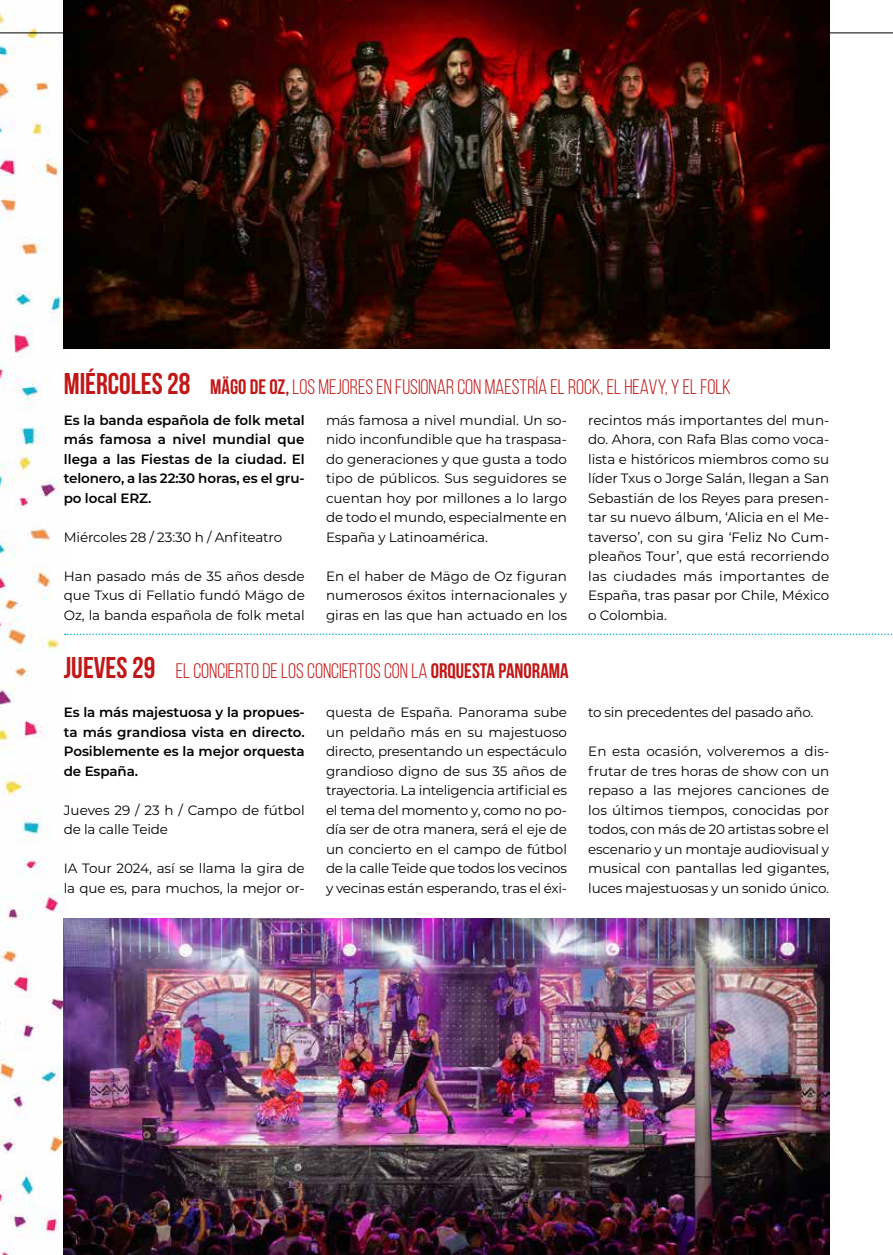
<style>
.page{position:relative;width:893px;height:1255px;background:#fff}
.page>*{position:absolute;margin:0;border:0;box-sizing:border-box;transform-origin:0 0}
.t1{font:700 30px "Bebas Neue";color:#c11717}
.t2{font:21px "Bebas Neue";color:#c11717}
.t3{font:13.5px/19.5px "Montserrat";letter-spacing:-.01em;color:#000;text-align:justify}
.t4{font:600 13.5px/19.5px "Montserrat";letter-spacing:-.005em;color:#000;text-align:justify}
.s1{font-weight:700}
</style>
<div class="page">
<img style="left:0;top:0;width:67px;height:1254px">
<hr style="left:0;top:32px;width:893px;height:1px;background:#000">
<img style="left:64px;top:0;width:765px;height:349px">
<img style="left:64px;top:918px;width:765px;height:336px">
<svg style="left:65px;top:633px;width:827px;height:2px"></svg>
<h1 class="t1" style="left:64px;top:367px;width:128px">MIÉRCOLES 28</h1>
<h2 class="t2" style="left:210px;top:375px;width:522px"><span class="s1">MÄGO DE OZ,</span> LOS MEJORES EN FUSIONAR CON MAESTRÍA EL ROCK, EL HEAVY, Y EL FOLK</h2>
<p class="t4" style="left:64px;top:409px;width:243px">Es la banda española de folk metal más famosa a nivel mundial que llega a las Fiestas de la ciudad. El telonero, a las 22:30 horas, es el gru&shy;po local ERZ.</p>
<p class="t3" style="left:64px;top:526px;width:220px">Miércoles 28 / 23:30 h / Anfiteatro</p>
<p class="t3" style="left:64px;top:565px;width:243px">Han pasado más de 35 años desde que Txus di Fellatio fundó Mägo de Oz, la banda española de folk metal</p>
<p class="t3" style="left:326px;top:409px;width:243px">más famosa a nivel mundial. Un so&shy;nido inconfundible que ha traspasa&shy;do generaciones y que gusta a todo tipo de públicos. Sus seguidores se cuentan hoy por millones a lo largo de todo el mundo, especialmente en España y Latinoamérica.</p>
<p class="t3" style="left:326px;top:565px;width:243px">En el haber de Mägo de Oz figuran numerosos éxitos internacionales y giras en las que han actuado en los</p>
<h1 class="t1" style="left:64px;top:651px;width:93px">JUEVES 29</h1>
<h2 class="t2" style="left:176px;top:659px;width:395px">EL CONCIERTO DE LOS CONCIERTOS CON LA <span class="s1">ORQUESTA PANORAMA</span></h2>
<p class="t4" style="left:64px;top:702px;width:243px">Es la más majestuosa y la propues&shy;ta más grandiosa vista en directo.<br>Posiblemente es la mejor orquesta de España.</p>
<p class="t3" style="left:64px;top:799px;width:242px">Jueves 29 / 23 h / Campo de fútbol de la calle Teide</p>
<p class="t3" style="left:64px;top:858px;width:242px">IA Tour 2024, así se llama la gira de la que es, para muchos, la mejor or-</p>
<p class="t3" style="left:326px;top:702px;width:243px">questa de España. Panorama sube un peldaño más en su majestuoso directo, presentando un espectáculo grandioso digno de sus 35 años de trayectoria. La inteligencia artificial es el tema del momento y, como no po&shy;día ser de otra manera, será el eje de un concierto en el campo de fútbol de la calle Teide que todos los vecinos y vecinas están esperando, tras el éxi-</p>
<p class="t3" style="left:588px;top:409px;width:243px">recintos más importantes del mun&shy;do. Ahora, con Rafa Blas como voca&shy;lista e históricos miembros como su líder Txus o Jorge Salán, llegan a San Sebastián de los Reyes para presen&shy;tar su nuevo álbum, ‘Alicia en el Me&shy;taverso’, con su gira ‘Feliz No Cum&shy;pleaños Tour’, que está recorriendo las ciudades más importantes de España, tras pasar por Chile, México o Colombia.</p>
<p class="t3" style="left:588px;top:702px;width:226px">to sin precedentes del pasado año.</p>
<p class="t3" style="left:588px;top:741px;width:242px">En esta ocasión, volveremos a dis&shy;frutar de tres horas de show con un repaso a las mejores canciones de los últimos tiempos, conocidas por todos, con más de 20 artistas sobre el escenario y un montaje audiovisual y musical con pantallas led gigantes, luces majestuosas y un sonido único.</p>
</div>
